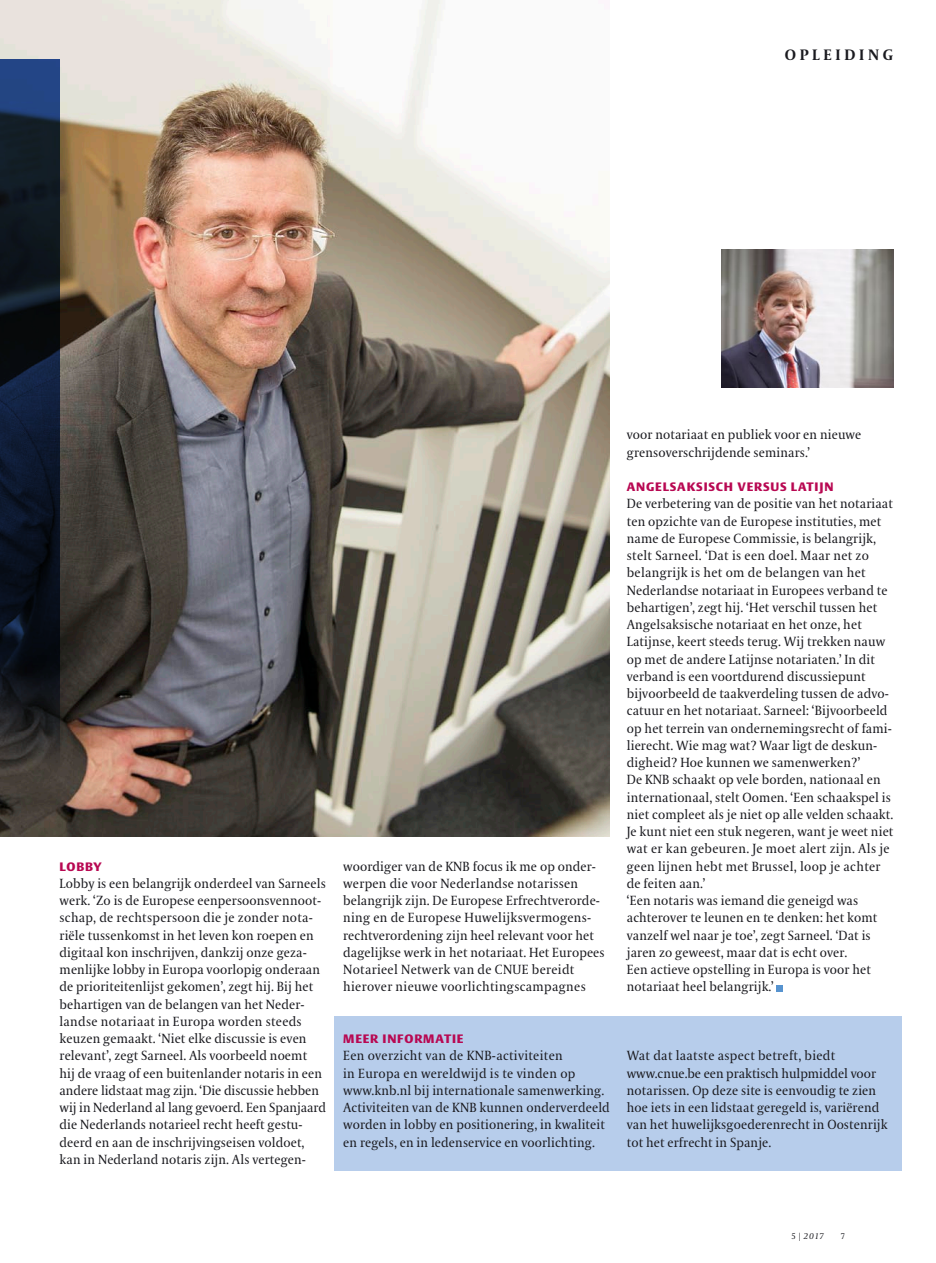
<style>
.page{position:relative;width:936px;height:1263px;background:#fff}
.page>*{position:absolute;margin:0;border:0;box-sizing:border-box;transform-origin:0 0}
.t1{font:700 15px "VPRO Coranto";letter-spacing:.25em;color:#1a1a1f}
.t2{font:13.2px/17.2px "VPRO Coranto";letter-spacing:.01em;color:#1a1a1f}
.t3{font:700 12px "VPRO Vesta";letter-spacing:.07em;color:#b80852}
.t4{font:italic 8.25px "VPRO Coranto";color:#1a1a1f}
.t5{font:8.25px "VPRO Coranto Cn";color:#1a1a1f}
.s1{font-family:"VPRO Coranto Cn";font-style:normal}
</style>
<div class="page">
<img style="left:0;top:0;width:609px;height:836px">
<svg style="left:0;top:60px;width:60px;height:776px;background:#151e2b"></svg>
<svg style="left:776px;top:985px;width:6px;height:6px"></svg>
<div style="left:334px;top:1016px;width:567px;height:154px;background:#b7cdeb"></div>
<img style="left:721px;top:250px;width:172px;height:138px">
<p class="t1" style="left:784px;top:45px;width:108px">Opleiding</p>
<p class="t3" style="left:60px;top:861px;width:44px">LOBBY</p>
<p class="t2" style="left:60px;top:875px;width:268px">Lobby is een belangrijk onderdeel van Sarneels werk. ‘Zo is de Europese eenpersoonsvennoot&shy;schap, de rechtspersoon die je zonder nota&shy;riële tussenkomst in het leven kon roepen en digitaal kon inschrijven, dankzij onze geza&shy;menlijke lobby in Europa voorlopig onderaan de prioriteitenlijst gekomen’, zegt hij. Bij het behartigen van de belangen van het Neder&shy;landse notariaat in Europa worden steeds keuzen gemaakt. ‘Niet elke discussie is even relevant’, zegt Sarneel. Als voorbeeld noemt<br>hij de vraag of een buitenlander notaris in een andere lidstaat mag zijn. ‘Die discussie hebben wij in Nederland al lang gevoerd. Een Spanjaard die Nederlands notarieel recht heeft gestu&shy;deerd en aan de inschrijvingseisen voldoet, kan in Nederland notaris zijn. Als vertegen-</p>
<p class="t2" style="left:343px;top:857px;width:263px">woordiger van de KNB focus ik me op onder&shy;werpen die voor Nederlandse notarissen belangrijk zijn. De Europese Erfrechtverorde&shy;ning en de Europese Huwelijksvermogens&shy;rechtverordening zijn heel relevant voor het dagelijkse werk in het notariaat. Het Europees Notarieel Netwerk van de CNUE bereidt hierover nieuwe voorlichtingscampagnes</p>
<p class="t2" style="left:626px;top:426px;width:236px">voor notariaat en publiek voor en nieuwe grensoverschrijdende seminars.’</p>
<p class="t3" style="left:626px;top:482px;width:208px">ANGELSAKSISCH VERSUS LATIJN</p>
<p class="t2" style="left:626px;top:495px;width:268px">De verbetering van de positie van het notariaat ten opzichte van de Europese instituties, met name de Europese Commissie, is belangrijk, stelt Sarneel. ‘Dat is een doel. Maar net zo belangrijk is het om de belangen van het Nederlandse notariaat in Europees verband te behartigen’, zegt hij. ‘Het verschil tussen het Angelsaksische notariaat en het onze, het Latijnse, keert steeds terug. Wij trekken nauw op met de andere Latijnse notariaten.’ In dit verband is een voortdurend discussiepunt bijvoorbeeld de taakverdeling tussen de advo&shy;catuur en het notariaat. Sarneel: ‘Bijvoorbeeld op het terrein van ondernemingsrecht of fami&shy;lierecht. Wie mag wat? Waar ligt de deskun&shy;digheid? Hoe kunnen we samenwerken?’<br>De KNB schaakt op vele borden, nationaal en internationaal, stelt Oomen. ‘Een schaakspel is niet compleet als je niet op alle velden schaakt.<br>Je kunt niet een stuk negeren, want je weet niet wat er kan gebeuren. Je moet alert zijn. Als je geen lijnen hebt met Brussel, loop je achter de feiten aan.’<br>‘Een notaris was iemand die geneigd was achterover te leunen en te denken: het komt vanzelf wel naar je toe’, zegt Sarneel. ‘Dat is jaren zo geweest, maar dat is echt over.<br>Een actieve opstelling in Europa is voor het notariaat heel belangrijk.’</p>
<p class="t3" style="left:343px;top:1034px;width:122px">MEER INFORMATIE</p>
<p class="t2" style="left:343px;top:1047px;width:268px">Een overzicht van de KNB-activiteiten<br>in Europa en wereldwijd is te vinden op www.knb.nl bij internationale samenwerking.<br>Activiteiten van de KNB kunnen onderverdeeld worden in lobby en positionering, in kwaliteit en regels, en in ledenservice en voorlichting.</p>
<p class="t2" style="left:626px;top:1047px;width:262px">Wat dat laatste aspect betreft, biedt www.cnue.be een praktisch hulpmiddel voor notarissen. Op deze site is eenvoudig te zien hoe iets in een lidstaat geregeld is, variërend van het huwelijksgoederenrecht in Oostenrijk tot het erfrecht in Spanje.</p>
<p class="t4" style="left:791px;top:1231px;width:33px"><span class="s1">5 |</span> 2017</p>
<p class="t5" style="left:841px;top:1231px;width:5px">7</p>
</div>
